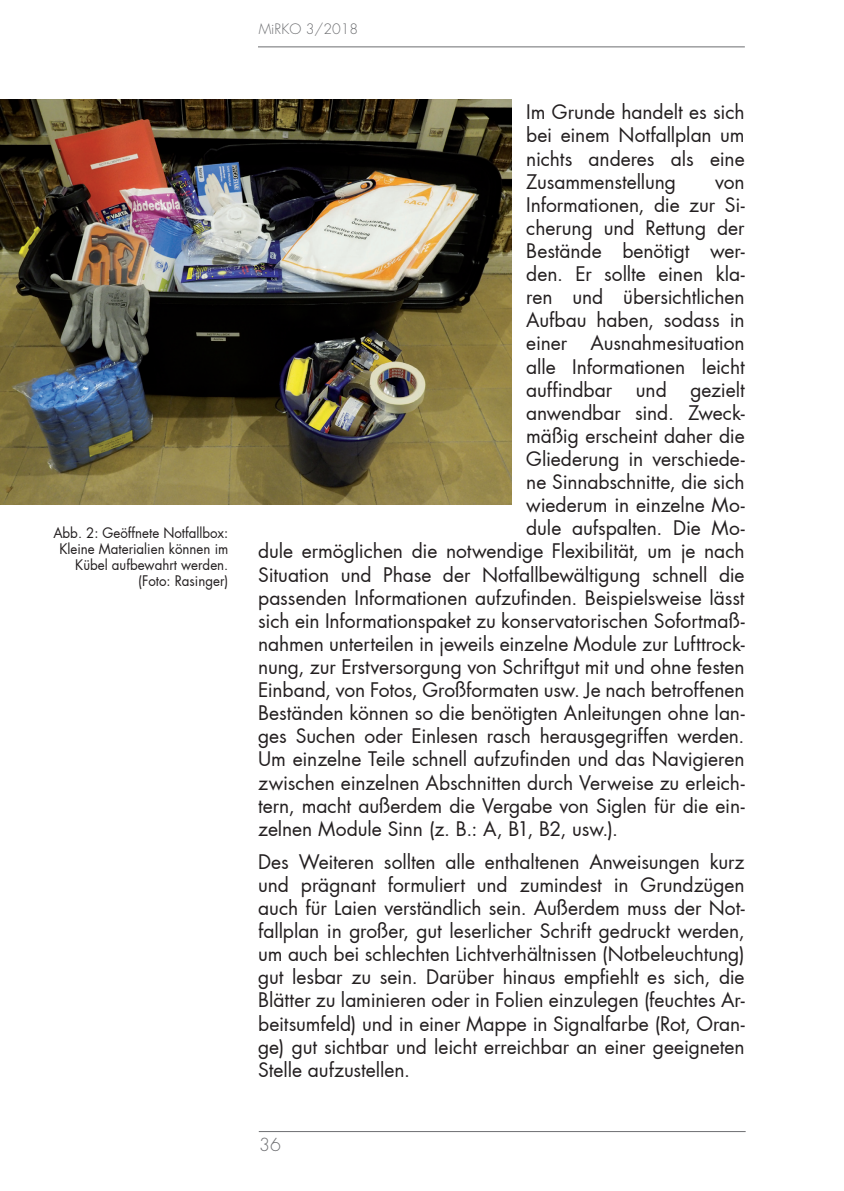
<style>
.page{position:relative;width:844px;height:1191px;background:#fff}
.page>*{position:absolute;margin:0;border:0;box-sizing:border-box;transform-origin:0 0}
.t1{font:19.25px/23.1px "Futura";letter-spacing:-.005em;color:#231f20;text-align:justify}
.t2{font:300 17.5px "Futura";color:#6d6e71}
.t3{font:14px/15.8px "Futura";color:#231f20;text-align:right;scale:.95 1}
.t4{font:300 14px "Futura";color:#6d6e71}
</style>
<div class="page">
<hr style="left:258px;top:47px;width:486px;height:1px;background:#6d6e71">
<hr style="left:259px;top:1131px;width:486px;height:1px;background:#6d6e71">
<img style="left:0;top:100px;width:511px;height:404px">
<p class="t3" style="left:53px;top:525px;width:186px">Abb. 2: Geöffnete Notfallbox:<br>Kleine Materialien können im<br>Kübel aufbewahrt werden. (Foto: Rasinger)</p>
<p class="t4" style="left:259px;top:20px;width:101px">MiRKO 3/2018</p>
<p class="t1" style="left:526px;top:100px;width:220px">Im Grunde handelt es sich bei einem Notfallplan um nichts anderes als eine Zusammenstellung</p>
<p class="t1" style="left:715px;top:170px;width:31px">von</p>
<p class="t1" style="left:526px;top:193px;width:220px">Informationen, die zur Si-</p>
<p class="t1" style="left:526px;top:216px;width:220px">cherung und Rettung der</p>
<p class="t1" style="left:526px;top:239px;width:220px">Bestände benötigt wer-</p>
<p class="t1" style="left:526px;top:262px;width:220px">den. Er sollte einen kla-</p>
<p class="t1" style="left:526px;top:285px;width:220px">ren und übersichtlichen</p>
<p class="t1" style="left:526px;top:308px;width:220px">Aufbau haben, sodass in</p>
<p class="t1" style="left:526px;top:331px;width:220px">einer Ausnahmesituation</p>
<p class="t1" style="left:526px;top:355px;width:220px">alle Informationen leicht</p>
<p class="t1" style="left:526px;top:378px;width:220px">auffindbar und gezielt</p>
<p class="t1" style="left:526px;top:401px;width:220px">anwendbar sind. Zweck-</p>
<p class="t1" style="left:526px;top:424px;width:220px">mäßig erscheint daher die</p>
<p class="t1" style="left:526px;top:447px;width:220px">Gliederung in verschiede-</p>
<p class="t1" style="left:526px;top:470px;width:220px">ne Sinnabschnitte, die sich</p>
<p class="t1" style="left:526px;top:493px;width:220px">wiederum in einzelne Mo-</p>
<p class="t1" style="left:526px;top:516px;width:220px">dule aufspalten. Die Mo-</p>
<p class="t1" style="left:258px;top:539px;width:488px">dule ermöglichen die notwendige Flexibilität, um je nach</p>
<p class="t1" style="left:258px;top:562px;width:488px">Situation und Phase der Notfallbewältigung schnell die</p>
<p class="t1" style="left:258px;top:586px;width:488px">passenden Informationen aufzufinden. Beispielsweise lässt</p>
<p class="t1" style="left:258px;top:609px;width:488px">sich ein Informationspaket zu konservatorischen Sofortmaß-</p>
<p class="t1" style="left:258px;top:632px;width:488px">nahmen unterteilen in jeweils einzelne Module zur Lufttrock-</p>
<p class="t1" style="left:258px;top:655px;width:488px">nung, zur Erstversorgung von Schriftgut mit und ohne festen</p>
<p class="t1" style="left:258px;top:678px;width:488px">Einband, von Fotos, Großformaten usw. Je nach betroffenen</p>
<p class="t1" style="left:258px;top:701px;width:488px">Beständen können so die benötigten Anleitungen ohne lan-</p>
<p class="t1" style="left:258px;top:724px;width:488px">ges Suchen oder Einlesen rasch herausgegriffen werden.</p>
<p class="t1" style="left:258px;top:747px;width:488px">Um einzelne Teile schnell aufzufinden und das Navigieren</p>
<p class="t1" style="left:258px;top:770px;width:488px">zwischen einzelnen Abschnitten durch Verweise zu erleich-</p>
<p class="t1" style="left:258px;top:793px;width:488px">tern, macht außerdem die Vergabe von Siglen für die ein-</p>
<p class="t1" style="left:258px;top:817px;width:361px">zelnen Module Sinn (z. B.: A, B1, B2, usw.).</p>
<p class="t1" style="left:258px;top:850px;width:488px">Des Weiteren sollten alle enthaltenen Anweisungen kurz und prägnant formuliert und zumindest in Grundzügen auch für Laien verständlich sein. Außerdem muss der Not&shy;fallplan in großer, gut leserlicher Schrift gedruckt werden, um auch bei schlechten Lichtverhältnissen (Notbeleuchtung) gut lesbar zu sein. Darüber hinaus empfiehlt es sich, die Blätter zu laminieren oder in Folien einzulegen (feuchtes Ar&shy;beitsumfeld) und in einer Mappe in Signalfarbe (Rot, Oran&shy;ge) gut sichtbar und leicht erreichbar an einer geeigneten Stelle aufzustellen.</p>
<p class="t2" style="left:259px;top:1134px;width:23px">36</p>
</div>
